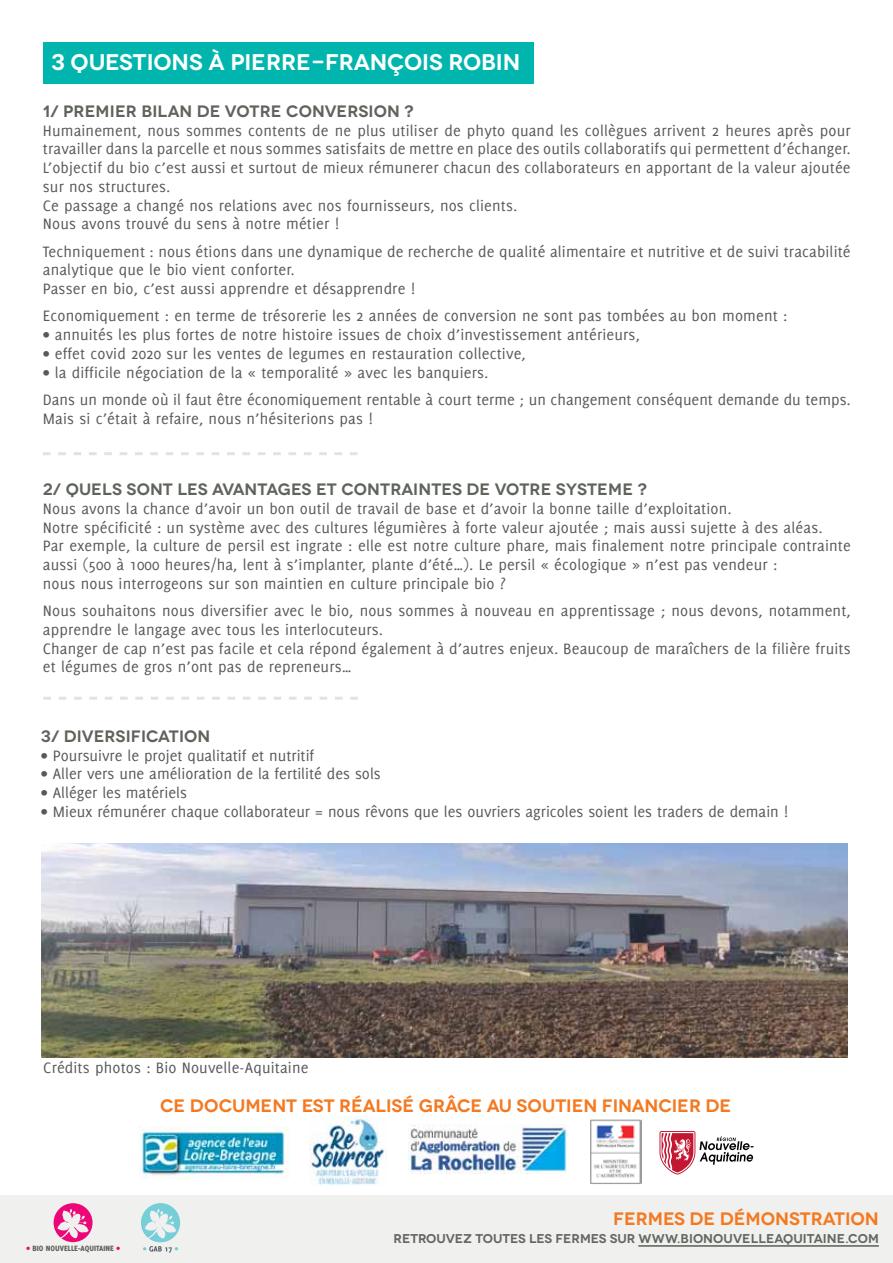
<style>
.page{position:relative;width:893px;height:1263px;background:#fff}
.page>*{position:absolute;margin:0;border:0;box-sizing:border-box;transform-origin:0 0}
.t1{font:600 22.65px "Novecentowide";color:#fff}
.t2{font:600 18px "Novecentowide";color:#f47920}
.t3{font:16.5px/18.8px "Delicious";letter-spacing:.01em;color:#58595b}
.t4{font:600 16.5px "Novecentowide";letter-spacing:.01em;color:#5e645c}
.t5{font:600 12.75px "Novecentowide";color:#62675f}
.t6{font:800 8.4px "Delicious";color:#5e645c}
.s1{color:#ed0677}
</style>
<div class="page">
<div style="left:0;top:1195px;width:893px;height:68px;background:#f0f0ef"></div>
<hr style="left:638px;top:1245px;width:241px;height:2px;background:#62675f">
<svg style="left:54px;top:1203px;width:39px;height:39px"></svg>
<svg style="left:43px;top:452px;width:315px;height:3px"></svg>
<svg style="left:43px;top:697px;width:315px;height:3px"></svg>
<div style="left:43px;top:43px;width:491px;height:41px;background:#00b5ad"></div>
<svg style="left:141px;top:1203px;width:39px;height:50px"></svg>
<img style="left:42px;top:843px;width:805px;height:214px">
<img style="left:139px;top:1127px;width:151px;height:52px">
<img style="left:309px;top:1116px;width:78px;height:69px">
<img style="left:408px;top:1124px;width:160px;height:50px">
<img style="left:590px;top:1119px;width:51px;height:65px">
<svg style="left:659px;top:1131px;width:95px;height:43px"></svg>
<h1 class="t1" style="left:51px;top:49px;width:471px">3 QUESTIONS À PIERRE-FRANÇOIS ROBIN</h1>
<p class="t4" style="left:43px;top:101px;width:373px">1/ PREMIER BILAN DE VOTRE CONVERSION ?</p>
<p class="t3" style="left:43px;top:121px;width:809px">Humainement, nous sommes contents de ne plus utiliser de phyto quand les collègues arrivent 2 heures après pour travailler dans la parcelle et nous sommes satisfaits de mettre en place des outils collaboratifs qui permettent d’échanger.<br>L’objectif du bio c’est aussi et surtout de mieux rémunerer chacun des collaborateurs en apportant de la valeur ajoutée sur nos structures.<br>Ce passage a changé nos relations avec nos fournisseurs, nos clients.<br>Nous avons trouvé du sens à notre métier !</p>
<p class="t3" style="left:43px;top:241px;width:809px">Techniquement : nous étions dans une dynamique de recherche de qualité alimentaire et nutritive et de suivi tracabilité analytique que le bio vient conforter.<br>Passer en bio, c’est aussi apprendre et désapprendre !</p>
<p class="t3" style="left:43px;top:306px;width:746px">Economiquement : en terme de trésorerie les 2 années de conversion ne sont pas tombées au bon moment :</p>
<p class="t3" style="left:43px;top:325px;width:599px">• annuités les plus fortes de notre histoire issues de choix d’investissement antérieurs,</p>
<p class="t3" style="left:43px;top:344px;width:484px">• effet covid 2020 sur les ventes de legumes en restauration collective,</p>
<p class="t3" style="left:43px;top:358px;width:809px;line-height:27.3px">• la difficile négociation de la « temporalité » avec les banquiers.<br>Dans un monde où il faut être économiquement rentable à court terme ; un changement conséquent demande du temps.</p>
<p class="t3" style="left:43px;top:408px;width:331px">Mais si c’était à refaire, nous n’hésiterions pas !</p>
<p class="t4" style="left:43px;top:479px;width:606px">2/ QUELS SONT LES AVANTAGES ET CONTRAINTES DE VOTRE SYSTEME ?</p>
<p class="t3" style="left:43px;top:499px;width:809px">Nous avons la chance d’avoir un bon outil de travail de base et d’avoir la bonne taille d’exploitation.<br>N otre spécificité : un système avec des cultures légumières à forte valeur ajoutée ; mais aussi sujette à des aléas.<br>Par exemple, la culture de persil est ingrate : elle est notre culture phare, mais finalement notre principale contrainte aussi (500 à 1000 heures/ha, lent à s’implanter, plante d’été…). Le persil « écologique » n’est pas vendeur :<br>nous nous interrogeons sur son maintien en culture principale bio ?</p>
<p class="t3" style="left:43px;top:601px;width:809px">Nous souhaitons nous diversifier avec le bio, nous sommes à nouveau en apprentissage ; nous devons, notamment, apprendre le langage avec tous les interlocuteurs.<br>Changer de cap n’est pas facile et cela répond également à d’autres enjeux. Beaucoup de maraîchers de la filière fruits et légumes de gros n’ont pas de repreneurs…</p>
<p class="t4" style="left:41px;top:726px;width:171px">3/ DIVERSIFICATION</p>
<p class="t3" style="left:41px;top:745px;width:275px">• Poursuivre le projet qualitatif et nutritif</p>
<p class="t3" style="left:41px;top:764px;width:341px">• Aller vers une amélioration de la fertilité des sols</p>
<p class="t3" style="left:41px;top:783px;width:147px">• Alléger les matériels</p>
<p class="t3" style="left:41px;top:802px;width:749px">• Mieux rémunérer chaque collaborateur = nous rêvons que les ouvriers agricoles soient les traders de demain !</p>
<p class="t3" style="left:43px;top:1058px;width:267px">Crédits photos : Bio N ouvelle-Aquitaine</p>
<p class="t6" style="left:26px;top:1244px;width:95px"><span class="s1">•</span> BIO NOUVELLE-AQUITAINE <span class="s1">•</span></p>
<p class="t2" style="left:160px;top:1094px;width:573px">CE DOCUMENT EST RÉALISÉ GRÂCE AU SOUTIEN FINANCIER DE</p>
<p class="t2" style="left:613px;top:1208px;width:267px">FERMES DE DÉMONSTRATION</p>
<p class="t5" style="left:394px;top:1231px;width:487px">RETROUVEZ TOUTES LES FERMES SUR WWW.BIONOUVELLEAQUITAINE.COM</p>
</div>
